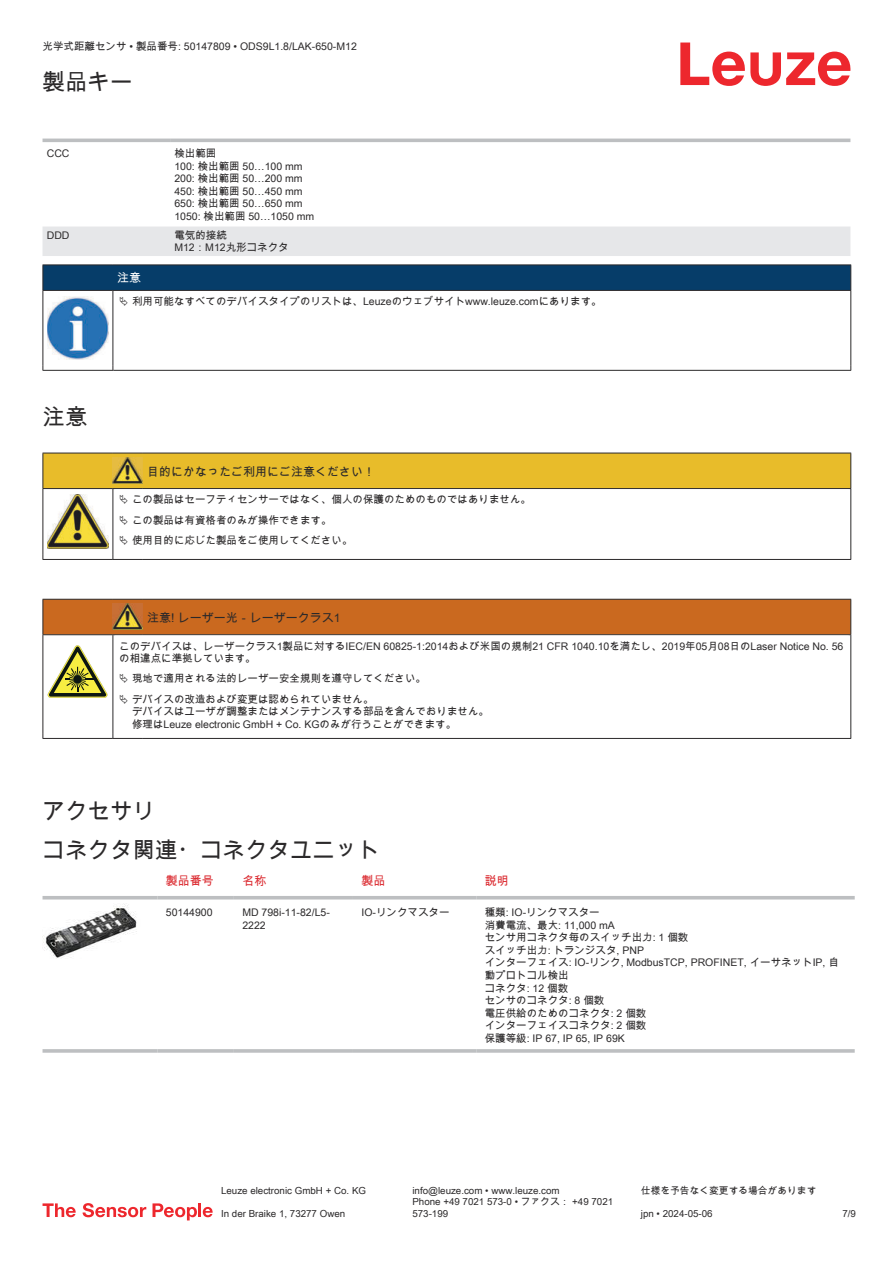
<style>
.page{position:relative;width:893px;height:1263px;background:#fff}
.page>*{position:absolute;margin:0;border:0;box-sizing:border-box;transform-origin:0 0}
.t1{font:22.5px/38.7px "Arial Unicode MS";color:#2b292a}
.t2{font:12px "Arial Unicode MS";color:#2b292a}
.t3{font:12px "Arial Unicode MS";color:#db2a30}
.t4{font:12px "Arial Unicode MS";color:#fff}
.t5{font:10.5px/12.6px "Arial Unicode MS";color:#2b292a}
.t6{font:9.75px/11.7px "Arial Unicode MS";color:#2b292a}
</style>
<div class="page">
<svg style="left:680px;top:43px;width:170px;height:43px"></svg>
<svg style="left:43px;top:138px;width:807px;height:1px"></svg>
<div style="left:43px;top:226px;width:807px;height:30px;background:#e6e7e9"></div>
<hr style="left:43px;top:139px;width:127px;height:3px;background:#bdbfc1">
<hr style="left:170px;top:139px;width:680px;height:3px;background:#bdbfc1">
<svg style="left:43px;top:899px;width:812px;height:1px"></svg>
<hr style="left:43px;top:896px;width:114px;height:3px;background:#bdbfc1">
<hr style="left:157px;top:896px;width:77px;height:3px;background:#bdbfc1">
<hr style="left:234px;top:896px;width:119px;height:3px;background:#bdbfc1">
<hr style="left:353px;top:896px;width:123px;height:3px;background:#bdbfc1">
<hr style="left:476px;top:896px;width:379px;height:3px;background:#bdbfc1">
<svg style="left:43px;top:1049px;width:114px;height:4px"></svg>
<hr style="left:157px;top:1049px;width:77px;height:4px;background:#c6c8c9">
<svg style="left:234px;top:1049px;width:119px;height:4px"></svg>
<svg style="left:353px;top:1049px;width:123px;height:4px"></svg>
<hr style="left:476px;top:1049px;width:379px;height:4px;background:#c6c8c9">
<img style="left:43px;top:904px;width:94px;height:54px">
<svg style="left:43px;top:1203px;width:33px;height:14px"></svg>
<svg style="left:83px;top:1203px;width:63px;height:14px"></svg>
<svg style="left:153px;top:1203px;width:44px;height:17px"></svg>
<hr style="left:198px;top:1203px;width:3px;height:14px;background:#ed272d">
<svg style="left:203px;top:1207px;width:10px;height:10px"></svg>
<svg style="left:44px;top:291px;width:806px;height:79px"></svg>
<hr style="left:43px;top:290px;width:70px;height:1px;background:#2b292a">
<div style="left:43px;top:265px;width:808px;height:25px;background:#063d69"></div>
<hr style="left:113px;top:290px;width:738px;height:1px;background:#2b292a">
<hr style="left:43px;top:291px;width:1px;height:75px;background:#2b292a">
<hr style="left:113px;top:291px;width:1px;height:75px;background:#2b292a">
<hr style="left:850px;top:291px;width:1px;height:75px;background:#2b292a">
<hr style="left:43px;top:370px;width:70px;height:1px;background:#2b292a">
<hr style="left:113px;top:370px;width:738px;height:1px;background:#2b292a">
<img style="left:47px;top:297px;width:61px;height:63px">
<div style="left:115px;top:291px;width:734px;height:21px;background:#fff"></div>
<hr style="left:43px;top:559px;width:70px;height:1px;background:#2b292a">
<hr style="left:113px;top:559px;width:30px;height:1px;background:#2b292a">
<hr style="left:143px;top:559px;width:708px;height:1px;background:#2b292a">
<div style="left:44px;top:600px;width:806px;height:34px;background:#ca691f"></div>
<svg style="left:44px;top:635px;width:806px;height:103px"></svg>
<hr style="left:43px;top:599px;width:70px;height:1px;background:#2b292a">
<hr style="left:43px;top:600px;width:1px;height:34px;background:#2b292a">
<hr style="left:43px;top:634px;width:70px;height:1px;background:#2b292a">
<hr style="left:113px;top:599px;width:30px;height:1px;background:#2b292a">
<hr style="left:113px;top:634px;width:30px;height:1px;background:#2b292a">
<hr style="left:143px;top:599px;width:708px;height:1px;background:#2b292a">
<hr style="left:850px;top:600px;width:1px;height:34px;background:#2b292a">
<hr style="left:143px;top:634px;width:708px;height:1px;background:#2b292a">
<hr style="left:43px;top:635px;width:1px;height:99px;background:#2b292a">
<hr style="left:113px;top:635px;width:1px;height:99px;background:#2b292a">
<hr style="left:850px;top:635px;width:1px;height:99px;background:#2b292a">
<hr style="left:43px;top:738px;width:70px;height:1px;background:#2b292a">
<hr style="left:113px;top:738px;width:30px;height:1px;background:#2b292a">
<hr style="left:143px;top:738px;width:708px;height:1px;background:#2b292a">
<img style="left:113px;top:603px;width:30px;height:27px">
<svg style="left:47px;top:645px;width:60px;height:53px"></svg>
<svg style="left:115px;top:636px;width:734px;height:98px"></svg>
<svg style="left:43px;top:453px;width:808px;height:106px"></svg>
<svg style="left:120px;top:674px;width:8px;height:9px"></svg>
<svg style="left:120px;top:694px;width:8px;height:10px"></svg>
<p class="t5" style="left:43px;top:40px;width:316px">光学式距離センサ • 製品番号: 50147809 • ODS9L1.8/LAK-650-M12</p>
<h1 class="t1" style="left:43px;top:62px;width:91px">製品キー</h1>
<p class="t5" style="left:47px;top:147px;width:24px">CCC</p>
<p class="t5" style="left:174px;top:147px;width:142px">検出範囲<br>100: 検出範囲 50…100 mm<br>200: 検出範囲 50…200 mm<br>450: 検出範囲 50…450 mm<br>650: 検出範囲 50…650 mm<br>1050: 検出範囲 50…1050 mm</p>
<p class="t5" style="left:47px;top:229px;width:24px">DDD</p>
<p class="t5" style="left:174px;top:228px;width:116px">電気的接続<br>M12：M12丸形コネクタ</p>
<p class="t4" style="left:117px;top:269px;width:25px">注意</p>
<p class="t5" style="left:132px;top:295px;width:471px">利用可能なすべてのデバイスタイプのリストは、Leuzeのウェブサイトwww.leuze.comにあります。</p>
<h1 class="t1" style="left:43px;top:397px;width:46px">注意</h1>
<p class="t2" style="left:147px;top:463px;width:229px">目的にかなったご利用にご注意ください！</p>
<p class="t5" style="left:132px;top:489px;width:400px;line-height:20.2px">この製品はセーフティセンサーではなく、個人の保護のためのものではありません。この製品は有資格者のみが操作できます。<br>使用目的に応じた製品をご使用してください。</p>
<p class="t2" style="left:147px;top:609px;width:195px">注意! レーザー光－レーザークラス1</p>
<p class="t5" style="left:119px;top:639px;width:726px">このデバイスは、レーザークラス1製品に対するIEC/EN 60825-1:2014および米国の規制21 CFR 1040.10を満たし、2019年05月08日のLaser Notice No. 56の相違点に準拠しています。</p>
<p class="t5" style="left:132px;top:668px;width:295px;line-height:20.2px">現地で適用される法的レーザー安全規則を遵守してください。デバイスの改造および変更は認められていません。</p>
<p class="t5" style="left:132px;top:705px;width:358px">デバイスはユーザが調整またはメンテナンスする部品を含んでおりません。修理はLeuze electronic GmbH + Co. KGのみが行うことができます。</p>
<h1 class="t1" style="left:43px;top:791px;width:339px">アクセサリ<br>コネクタ関連・コネクタユニット</h1>
<p class="t3" style="left:166px;top:872px;width:49px">製品番号</p>
<p class="t3" style="left:242px;top:872px;width:25px">名称</p>
<p class="t3" style="left:361px;top:872px;width:25px">製品</p>
<p class="t3" style="left:485px;top:872px;width:25px">説明</p>
<p class="t5" style="left:166px;top:906px;width:48px">50144900</p>
<p class="t5" style="left:242px;top:906px;width:89px">MD 798i-11-82/L5-<br>2222</p>
<p class="t5" style="left:361px;top:906px;width:90px">IO-リンクマスター</p>
<p class="t5" style="left:485px;top:906px;width:356px">種類: IO-リンクマスター<br>消費電流、最大: 11,000 mA<br>センサ用コネクタ毎のスイッチ出力: 1 個数<br>スイッチ出力: トランジスタ, PNP<br>インターフェイス: IO-リンク, ModbusTCP, PROFINET, イーサネットIP, 自動プロトコル検出<br>コネクタ: 12 個数<br>センサのコネクタ: 8 個数<br>電圧供給のためのコネクタ: 2 個数<br>インターフェイスコネクタ: 2 個数<br>保護等級: IP 67, IP 65, IP 69K</p>
<p class="t6" style="left:221px;top:1184px;width:146px">Leuze electronic GmbH + Co. KG</p>
<p class="t6" style="left:412px;top:1184px;width:149px">info@leuze.com • www.leuze.com</p>
<p class="t6" style="left:641px;top:1184px;width:177px">仕様を予告なく変更する場合があります</p>
<p class="t6" style="left:221px;top:1207px;width:126px">In der Braike 1, 73277 Owen</p>
<p class="t6" style="left:412px;top:1196px;width:202px">Phone +49 7021 573-0 • ファクス： +49 7021<br>573-199</p>
<p class="t6" style="left:641px;top:1207px;width:73px">jpn • 2024-05-06</p>
<p class="t6" style="left:842px;top:1207px;width:15px">7/9</p>
</div>
